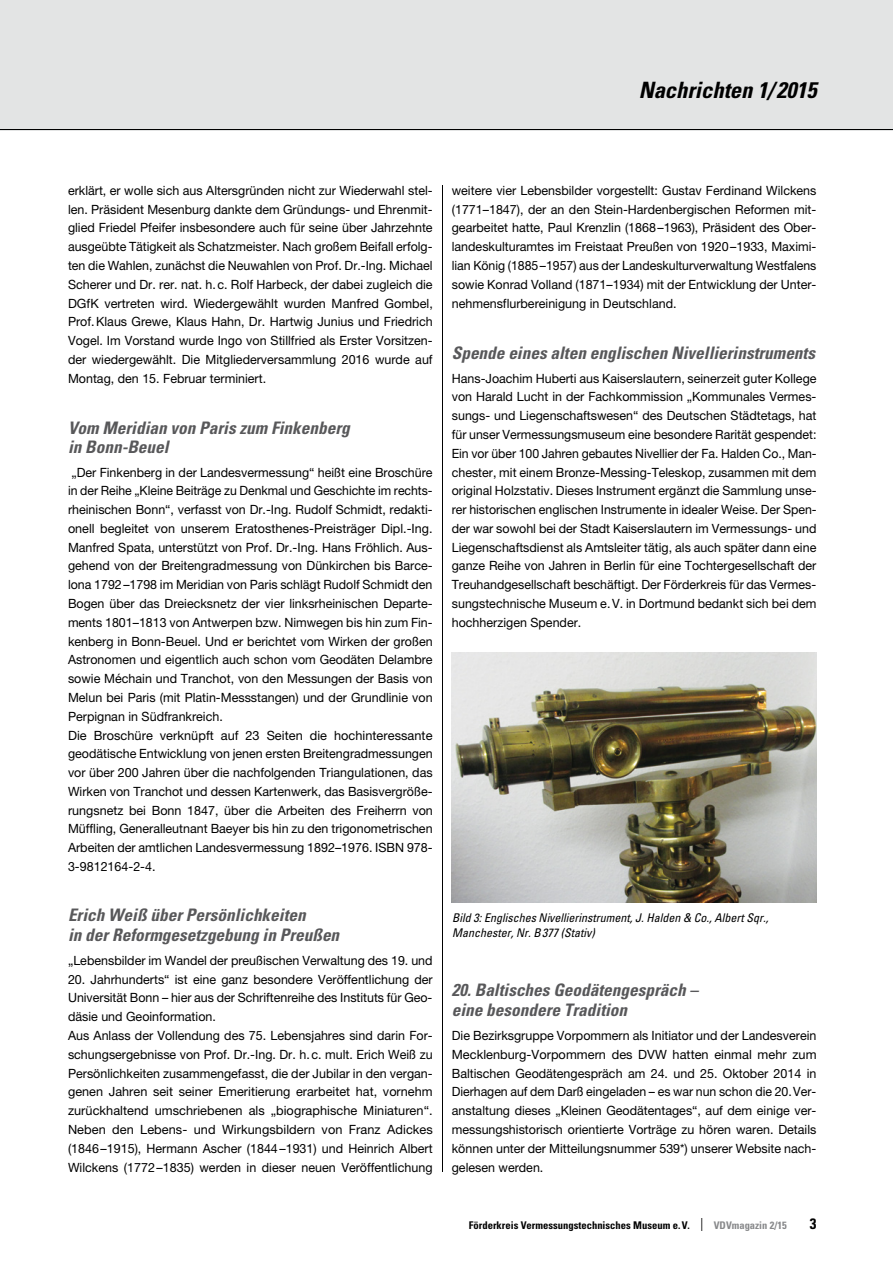
<style>
.page{position:relative;width:893px;height:1263px;background:#fff}
.page>*{position:absolute;margin:0;border:0;box-sizing:border-box;transform-origin:0 0}
.t1{font:italic 700 condensed 22.5px "Univers LT Std";color:#000}
.t2{font:italic 700 condensed 17.25px/19.5px "Univers LT Std";color:#58585a}
.t3{font:700 condensed 15px "Univers LT Std";color:#000}
.t4{font:12.75px/18.8px "Helvetica Neue";color:#000;text-align:justify}
.t5{font:italic condensed 12px/15px "Univers LT Std";color:#000}
.t6{font:700 condensed 10.65px "Univers LT Std";color:#000}
.s1{font-weight:300;font-size:18px}
.s2{font-size:10.5px;color:#87888a}
</style>
<div class="page">
<div style="left:0;top:0;width:893px;height:130px;background:#e3e4e4"></div>
<hr style="left:0;top:129px;width:893px;height:1px;background:#000">
<hr style="left:442px;top:185px;width:1px;height:986px;background:#000">
<img style="left:452px;top:652px;width:364px;height:250px">
<h1 class="t1" style="left:639px;top:76px;width:179px">Nachrichten 1/ 2015</h1>
<p class="t4" style="left:68px;top:181px;width:366px">erklärt, er wolle sich aus Altersgründen nicht zur Wiederwahl stel&shy;len. Präsident Mesenburg dankte dem Gründungs- und Ehrenmit&shy;glied Friedel Pfeifer insbesondere auch für seine über Jahrzehnte ausgeübte Tätigkeit als Schatzmeister. Nach großem Beifall erfolg&shy;ten die Wahlen, zunächst die Neuwahlen von Prof. Dr.-Ing. Michael Scherer und Dr. rer. nat. h. c. Rolf Harbeck, der dabei zugleich die DGfK vertreten wird. Wiedergewählt wurden Manfred Gombel, Prof. Klaus Grewe, Klaus Hahn, Dr. Hartwig Junius und Friedrich Vogel. Im Vorstand wurde Ingo von Stillfried als Erster Vorsitzen&shy;der wiedergewählt. Die Mitgliederversammlung 2016 wurde auf Montag, den 15. Februar terminiert.</p>
<h2 class="t2" style="left:68px;top:418px;width:283px">Vom Meridian von Paris zum Finkenberg in Bonn-Beuel</h2>
<p class="t4" style="left:68px;top:462px;width:366px;text-align:left">„Der Finkenberg in der Landesvermessung“ heißt eine Broschüre in der Reihe „Kleine Beiträge zu Denkmal und Geschichte im rechts&shy;rheinischen Bonn“, verfasst von Dr.-Ing. Rudolf Schmidt, redakti&shy;onell begleitet von unserem Eratosthenes-Preisträger Dipl.-Ing.<br>Manfred Spata, unterstützt von Prof. Dr.-Ing. Hans Fröhlich. Aus&shy;gehend von der Breitengradmessung von Dünkirchen bis Barce&shy;lona 1792 –1798 im Meridian von Paris schlägt Rudolf Schmidt den Bogen über das Dreiecksnetz der vier linksrheinischen Departe&shy;ments 1801–1813 von Antwerpen bzw. Nimwegen bis hin zum Fin&shy;kenberg in Bonn-Beuel. Und er berichtet vom Wirken der großen Astronomen und eigentlich auch schon vom Geodäten Delambre sowie Méchain und Tranchot, von den Messungen der Basis von Melun bei Paris (mit Platin-Messstangen) und der Grundlinie von Perpignan in Südfrankreich.<br>Die Broschüre verknüpft auf 23 Seiten die hochinteressante geodätische Entwicklung von jenen ersten Breitengradmessungen vor über 200 Jahren über die nachfolgenden Triangulationen, das Wirken von Tranchot und dessen Kartenwerk, das Basisvergröße&shy;rungsnetz bei Bonn 1847, über die Arbeiten des Freiherrn von Müffling, Generalleutnant Baeyer bis hin zu den trigonometrischen Arbeiten der amtlichen Landesvermessung 1892–1976. ISBN 978- 3-9812164-2-4.</p>
<h2 class="t2" style="left:68px;top:905px;width:273px">Erich Weiß über Persönlichkeiten<br>in der Reformgesetzgebung in Preußen</h2>
<p class="t4" style="left:68px;top:951px;width:366px">„Lebensbilder im Wandel der preußischen Verwaltung des 19. und</p>
<p class="t4" style="left:68px;top:969px;width:366px;text-align:left">20. Jahrhunderts“ ist eine ganz besondere Veröffentlichung der Universität Bonn – hier aus der Schriftenreihe des Instituts für Geo&shy;däsie und Geoinformation.<br>Aus Anlass der Vollendung des 75. Lebensjahres sind darin For&shy;schungsergebnisse von Prof. Dr.-Ing. Dr. h. c. mult. Erich Weiß zu Persönlichkeiten zusammengefasst, die der Jubilar in den vergan&shy;genen Jahren seit seiner Emeritierung erarbeitet hat, vornehm zurückhaltend umschriebenen als „biographische Miniaturen“.<br>Neben den Lebens- und Wirkungsbildern von Franz Adickes (1846 –1915), Hermann Ascher (1844 –1931) und Heinrich Albert Wilckens (1772 –1835) werden in dieser neuen Veröffentlichung</p>
<p class="t4" style="left:452px;top:181px;width:366px">weitere vier Lebensbilder vorgestellt: Gustav Ferdinand Wilckens (1771–1847), der an den Stein-Hardenbergischen Reformen mit&shy;gearbeitet hatte, Paul Krenzlin (1868 –1963), Präsident des Ober&shy;landeskulturamtes im Freistaat Preußen von 1920 –1933, Maximi&shy;lian König (1885 –1957) aus der Landeskulturverwaltung Westfalens sowie Konrad Volland (1871–1934) mit der Entwicklung der Unter&shy;nehmensflurbereinigung in Deutschland.</p>
<h2 class="t2" style="left:452px;top:343px;width:365px">Spende eines alten englischen Nivellierinstruments</h2>
<p class="t4" style="left:452px;top:369px;width:366px">Hans-Joachim Huberti aus Kaiserslautern, seinerzeit guter Kollege von Harald Lucht in der Fachkommission „Kommunales Vermes&shy;sungs- und Liegenschaftswesen“ des Deutschen Städtetags, hat für unser Vermessungsmuseum eine besondere Rarität gespendet:<br>Ein vor über 100 Jahren gebautes Nivellier der Fa. Halden Co., Man&shy;chester, mit einem Bronze-Messing-Teleskop, zusammen mit dem original Holzstativ. Dieses Instrument ergänzt die Sammlung unse&shy;rer historischen englischen Instrumente in idealer Weise. Der Spen&shy;der war sowohl bei der Stadt Kaiserslautern im Vermessungs- und Liegenschaftsdienst als Amtsleiter tätig, als auch später dann eine ganze Reihe von Jahren in Berlin für eine Tochtergesellschaft der Treuhandgesellschaft beschäftigt. Der Förderkreis für das Vermes&shy;sungstechnische Museum e. V. in Dortmund bedankt sich bei dem hochherzigen Spender.</p>
<p class="t5" style="left:452px;top:910px;width:318px">Bild 3: Englisches Nivellierinstrument, J. Halden &amp; Co., Albert Sqr.,<br>Manchester, Nr. B 377 (Stativ)</p>
<h2 class="t2" style="left:452px;top:980px;width:248px">20. Baltisches Geodätengespräch – eine besondere Tradition</h2>
<p class="t4" style="left:452px;top:1026px;width:366px">Die Bezirksgruppe Vorpommern als Initiator und der Landesverein Mecklenburg-Vorpommern des DVW hatten einmal mehr zum Baltischen Geodätengespräch am 24. und 25. Oktober 2014 in Dierhagen auf dem Darß eingeladen – es war nun schon die 20. Ver&shy;anstaltung dieses „Kleinen Geodätentages“, auf dem einige ver&shy;messungshistorisch orientierte Vorträge zu hören waren. Details können unter der Mitteilungsnummer 539*) unserer Website nach&shy;gelesen werden.</p>
<p class="t6" style="left:469px;top:1219px;width:319px">Förderkreis Vermessungstechnisches Museum e. V. <span class="s1">l</span> <span class="s2">VDVmagazin 2/15</span></p>
<p class="t3" style="left:810px;top:1214px;width:8px">3</p>
</div>
